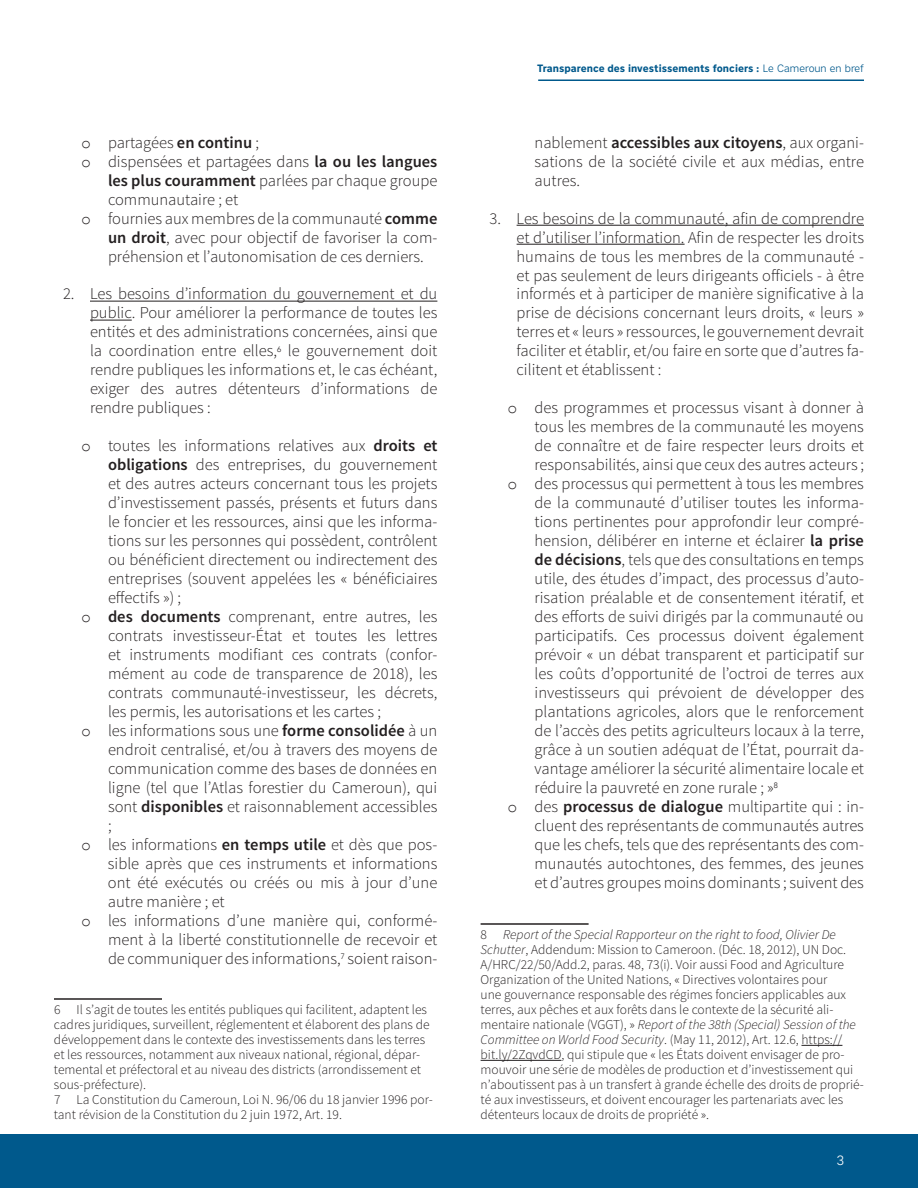
<style>
.page{position:relative;width:918px;height:1188px;background:#fff}
.page>*{position:absolute;margin:0;border:0;box-sizing:border-box;transform-origin:0 0}
.List_Paragraph{font:300 16.5px/18.9px "Source Sans Pro";color:#231f20;text-align:justify}
.Paragraph_Style_2{font:300 13.5px/15px "Source Sans Pro";color:#231f20}
.Paragraph_Style_2-2{font:italic 300 13.5px "Source Sans Pro";color:#231f20}
.t1{font:300 13.5px "Nort";color:#fff}
.t2{font:700 10.5px "Nort";color:#00598c}
.s1{font-family:"Courier New";font-weight:400}
.s2{font-weight:600}
.s3{font-weight:300}
.s4{font-style:normal}
.s5{font-style:italic}
</style>
<div class="page">
<div style="left:0;top:1134px;width:918px;height:54px;background:#00598c"></div>
<hr style="left:538px;top:79px;width:326px;height:2px;background:#00598c">
<hr style="left:517px;top:225px;width:347px;height:1px;background:#231f20">
<hr style="left:517px;top:244px;width:168px;height:1px;background:#231f20">
<hr style="left:481px;top:923px;width:108px;height:2px;background:#231f20">
<hr style="left:801px;top:1045px;width:41px;height:1px;background:#231f20">
<hr style="left:481px;top:1060px;width:80px;height:1px;background:#231f20">
<hr style="left:90px;top:301px;width:347px;height:1px;background:#231f20">
<hr style="left:90px;top:320px;width:42px;height:1px;background:#231f20">
<hr style="left:54px;top:998px;width:108px;height:2px;background:#231f20">
<p class="List_Paragraph" style="left:81px;top:133px;width:180px"><span class="s1">o</span> partagées <span class="s2">en continu</span> ;</p>
<p class="List_Paragraph" style="left:108px;top:152px;width:331px;text-indent:-27px"><span class="s1">o</span> dispensées et partagées dans <span class="s2">la ou les langues les plus couramment</span> parlées par chaque groupe communautaire ; et</p>
<p class="List_Paragraph" style="left:108px;top:209px;width:331px;text-indent:-27px"><span class="s1">o</span> fournies aux membres de la communauté <span class="s2">comme un droit</span>, avec pour objectif de favoriser la com&shy;préhension et l’autonomisation de ces derniers.</p>
<p class="List_Paragraph" style="left:90px;top:285px;width:349px;text-indent:-27px">2. Les besoins d’information du gouvernement et du public. Pour améliorer la performance de toutes les entités et des administrations concernées, ainsi que la coordination entre elles,<sup>6</sup> le gouvernement doit rendre publiques les informations et, le cas échéant, exiger des autres détenteurs d’informations de rendre publiques :</p>
<p class="List_Paragraph" style="left:108px;top:436px;width:331px;text-indent:-27px"><span class="s1">o</span> toutes les informations relatives aux <span class="s2">droits et obligations</span> des entreprises, du gouvernement et des autres acteurs concernant tous les projets d’investissement passés, présents et futurs dans le foncier et les ressources, ainsi que les informa&shy;tions sur les personnes qui possèdent, contrôlent ou bénéficient directement ou indirectement des entreprises (souvent appelées les « bénéficiaires effectifs ») ;</p>
<p class="List_Paragraph" style="left:108px;top:607px;width:331px;text-indent:-27px"><span class="s1">o</span> <span class="s2">des documents</span> comprenant, entre autres, les contrats investisseur-État et toutes les lettres et instruments modifiant ces contrats (confor&shy;mément au code de transparence de 2018), les contrats communauté-investisseur, les décrets, les permis, les autorisations et les cartes ;</p>
<p class="List_Paragraph" style="left:108px;top:721px;width:331px;text-indent:-27px"><span class="s1">o</span> les informations sous une <span class="s2">forme consolidée</span> à un endroit centralisé, et/ou à travers des moyens de communication comme des bases de données en ligne (tel que l’Atlas forestier du Cameroun), qui sont <span class="s2">disponibles</span> et raisonnablement accessibles ;</p>
<p class="List_Paragraph" style="left:108px;top:835px;width:331px;text-indent:-27px"><span class="s1">o</span> les informations <span class="s2">en temps utile</span> et dès que pos&shy;sible après que ces instruments et informations ont été exécutés ou créés ou mis à jour d’une autre manière ; et</p>
<p class="List_Paragraph" style="left:108px;top:911px;width:331px;text-indent:-27px"><span class="s1">o</span> les informations d’une manière qui, conformé&shy;ment à la liberté constitutionnelle de recevoir et de communiquer des informations,<sup>7</sup> soient raison-</p>
<p class="Paragraph_Style_2" style="left:54px;top:1002px;width:377px">6 Il s’agit de toutes les entités publiques qui facilitent, adaptent les cadres juridiques, surveillent, réglementent et élaborent des plans de développement dans le contexte des investissements dans les terres et les ressources, notamment aux niveaux national, régional, dépar&shy;temental et préfectoral et au niveau des districts (arrondissement et sous-préfecture).</p>
<p class="Paragraph_Style_2" style="left:54px;top:1092px;width:380px">7 La Constitution du Cameroun, Loi N. 96/06 du 18 janvier 1996 por&shy;tant révision de la Constitution du 2 juin 1972, Art. 19.</p>
<p class="t2" style="left:537px;top:62px;width:328px">Transparence des investissements fonciers : <span class="s3">Le Cameroun en bref</span></p>
<p class="List_Paragraph" style="left:535px;top:133px;width:331px">nablement <span class="s2">accessibles aux citoyens</span>, aux organi&shy;sations de la société civile et aux médias, entre autres.</p>
<p class="List_Paragraph" style="left:517px;top:209px;width:349px;text-indent:-27px">3. Les besoins de la communauté, afin de comprendre et d’utiliser l’information. Afin de respecter les droits humains de tous les membres de la communauté - et pas seulement de leurs dirigeants officiels - à être informés et à participer de manière significative à la prise de décisions concernant leurs droits, « leurs » terres et « leurs » ressources, le gouvernement devrait faciliter et établir, et/ou faire en sorte que d’autres fa&shy;cilitent et établissent :</p>
<p class="List_Paragraph" style="left:535px;top:398px;width:331px;text-indent:-27px"><span class="s1">o</span> des programmes et processus visant à donner à tous les membres de la communauté les moyens de connaître et de faire respecter leurs droits et responsabilités, ainsi que ceux des autres acteurs ;</p>
<p class="List_Paragraph" style="left:535px;top:474px;width:331px;text-indent:-27px"><span class="s1">o</span> des processus qui permettent à tous les membres de la communauté d’utiliser toutes les informa&shy;tions pertinentes pour approfondir leur compré&shy;hension, délibérer en interne et éclairer <span class="s2">la prise de décisions</span>, tels que des consultations en temps utile, des études d’impact, des processus d’auto&shy;risation préalable et de consentement itératif, et des efforts de suivi dirigés par la communauté ou participatifs. Ces processus doivent également prévoir « un débat transparent et participatif sur les coûts d’opportunité de l’octroi de terres aux investisseurs qui prévoient de développer des plantations agricoles, alors que le renforcement de l’accès des petits agriculteurs locaux à la terre, grâce à un soutien adéquat de l’État, pourrait da&shy;vantage améliorer la sécurité alimentaire locale et réduire la pauvreté en zone rurale ; »<sup>8</sup></p>
<p class="List_Paragraph" style="left:535px;top:797px;width:331px;text-indent:-27px"><span class="s1">o</span> des <span class="s2">processus de dialogue</span> multipartite qui : in&shy;cluent des représentants de communautés autres que les chefs, tels que des représentants des com&shy;munautés autochtones, des femmes, des jeunes et d’autres groupes moins dominants ; suivent des</p>
<p class="Paragraph_Style_2-2" style="left:481px;top:926px;width:357px"><span class="s4">8</span> Report of the Special Rapporteur on the right to food, Olivier De</p>
<p class="Paragraph_Style_2" style="left:481px;top:942px;width:377px"><span class="s5">Schutter</span>, Addendum: Mission to Cameroon. (Déc. 18, 2012), UN Doc.<br>A/HRC/22/50/Add.2, paras. 48, 73(i). Voir aussi Food and Agriculture Organization of the United Nations, « Directives volontaires pour<br>une gouvernance responsable des régimes fonciers applicables aux terres, aux pêches et aux forêts dans le contexte de la sécurité ali&shy;mentaire nationale (VGGT), » <span class="s5">Report of the 38th (Special) Session of the Committee on World Food Security</span>. (May 11, 2012), Art. 12.6, https://</p>
<p class="Paragraph_Style_2" style="left:481px;top:1047px;width:385px">bit.ly/2ZqvdCD, qui stipule que « les États doivent envisager de pro&shy;mouvoir une série de modèles de production et d’investissement qui n’aboutissent pas à un transfert à grande échelle des droits de proprié&shy;té aux investisseurs, et doivent encourager les partenariats avec les détenteurs locaux de droits de propriété ».</p>
<p class="t1" style="left:837px;top:1152px;width:9px">3</p>
</div>
